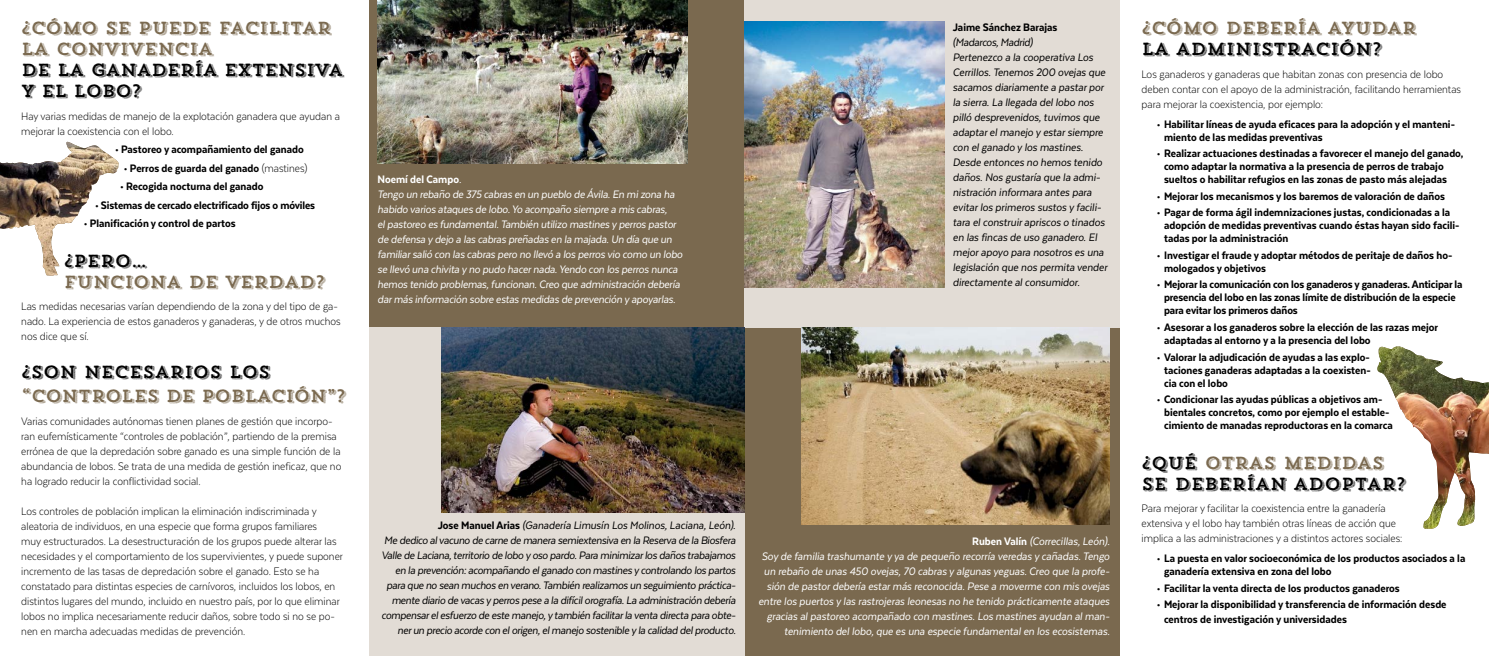
<style>
.page{position:relative;width:1489px;height:656px;background:#fff}
.page>*{position:absolute;margin:0;border:0;box-sizing:border-box;transform-origin:0 0}
.t1{font:17.5px/21px "Trend HM Slab Four";letter-spacing:-.005em;color:#000}
.t2{font:17.5px/21px "Trend HM Slab Four";letter-spacing:-.01em;color:#7a694f}
.t3{font:800 12.5px/13px "Texta Narrow";color:#000}
.t4{font:300 12.5px/15px "Texta Narrow";color:#000}
.t5{font:italic 12.5px/15px "Texta Narrow Alt";letter-spacing:-.01em;color:#fff}
.t6{font:italic 12.5px/15px "Texta Narrow Alt";letter-spacing:-.02em;color:#000;text-align:right}
.t7{font:italic 12.5px/15px "Texta Narrow Alt";color:#000}
.t8{font:800 12.5px "Texta Narrow";color:#fff}
.s1{font-weight:300}
.s2{font-family:"Texta Narrow Alt";font-weight:400;font-style:italic}
.s3{font-family:"Texta Narrow";font-weight:800;font-style:normal}
.s4{color:#7a694f}
</style>
<div class="page">
<div style="left:369px;top:0;width:375px;height:328px;background:#7a694f"></div>
<div style="left:744px;top:328px;width:376px;height:328px;background:#7a694f"></div>
<div style="left:369px;top:328px;width:375px;height:328px;background:#e2dcd5"></div>
<div style="left:744px;top:0;width:376px;height:328px;background:#e2dcd5"></div>
<img style="left:377px;top:0;width:310px;height:163px">
<img style="left:801px;top:328px;width:308px;height:196px">
<img style="left:441px;top:328px;width:303px;height:184px">
<img style="left:744px;top:21px;width:200px;height:266px">
<svg style="left:66px;top:141px;width:53px;height:80px"></svg>
<img style="left:0;top:146px;width:73px;height:129px">
<img style="left:1377px;top:346px;width:111px;height:183px">
<h1 class="t2" style="left:21px;top:18px;width:312px">¿CÓMO SE PUEDE FACILITAR<br>LA CONVIVENCIA</h1>
<h1 class="t1" style="left:21px;top:60px;width:323px">DE LA GANADERÍA EXTENSIVA<br>Y EL LOBO?</h1>
<p class="t4" style="left:21px;top:108px;width:320px">Hay varias medidas de manejo de la explotación ganadera que ayudan a mejorar la coexistencia con el lobo.</p>
<p class="t3" style="left:115px;top:143px;width:190px">• Pastoreo y acompañamiento del ganado</p>
<p class="t3" style="left:124px;top:161px;width:185px">• Perros de guarda del ganado <span class="s1">(mastines)</span></p>
<p class="t3" style="left:120px;top:180px;width:145px">• Recogida nocturna del ganado</p>
<p class="t3" style="left:95px;top:198px;width:222px">• Sistemas de cercado electrificado fijos o móviles</p>
<p class="t3" style="left:84px;top:217px;width:153px">• Planificación y control de partos</p>
<h1 class="t1" style="left:64px;top:250px;width:85px">¿PERO…</h1>
<h1 class="t2" style="left:64px;top:271px;width:263px">FUNCIONA DE VERDAD?</h1>
<p class="t4" style="left:21px;top:298px;width:321px">Las medidas necesarias varían dependiendo de la zona y del tipo de ga&shy;nado. La experiencia de estos ganaderos y ganaderas, y de otros muchos nos dice que sí.</p>
<h1 class="t1" style="left:21px;top:361px;width:251px">¿SON NECESARIOS LOS</h1>
<h1 class="t2" style="left:21px;top:386px;width:326px">“CONTROLES DE POBLACIÓN”?</h1>
<p class="t4" style="left:21px;top:413px;width:321px">Varias comunidades autónomas tienen planes de gestión que incorpo&shy;ran eufemísticamente “controles de población”, partiendo de la premisa errónea de que la depredación sobre ganado es una simple función de la abundancia de lobos. Se trata de una medida de gestión ineficaz, que no ha logrado reducir la conflictividad social.</p>
<p class="t4" style="left:21px;top:503px;width:323px">Los controles de población implican la eliminación indiscriminada y aleatoria de individuos, en una especie que forma grupos familiares<br>muy estructurados. La desestructuración de los grupos puede alterar las necesidades y el comportamiento de los supervivientes, y puede suponer incremento de las tasas de depredación sobre el ganado. Esto se ha constatado para distintas especies de carnívoros, incluidos los lobos, en distintos lugares del mundo, incluido en nuestro país, por lo que eliminar lobos no implica necesariamente reducir daños, sobre todo si no se po&shy;nen en marcha adecuadas medidas de prevención.</p>
<p class="t8" style="left:377px;top:173px;width:85px">Noemí del Campo<span class="s2">.</span></p>
<p class="t5" style="left:377px;top:186px;width:306px">Tengo un rebaño de 375 cabras en un pueblo de Ávila. En mi zona ha habido varios ataques de lobo. Yo acompaño siempre a mis cabras,<br>el pastoreo es fundamental. También utilizo mastines y perros pastor de defensa y dejo a las cabras preñadas en la majada. Un día que un familiar salió con las cabras pero no llevó a los perros vio como un lobo se llevó una chivita y no pudo hacer nada. Yendo con los perros nunca hemos tenido problemas, funcionan. Creo que administración debería dar más información sobre estas medidas de prevención y apoyarlas.</p>
<p class="t3" style="left:952px;top:20px;width:106px">Jaime Sánchez Barajas</p>
<p class="t7" style="left:952px;top:35px;width:156px">(Madarcos, Madrid)<br>Pertenezco a la cooperativa Los<br>Cerrillos. Tenemos 200 ovejas que sacamos diariamente a pastar por la sierra. La llegada del lobo nos pilló desprevenidos, tuvimos que adaptar el manejo y estar siempre con el ganado y los mastines.<br>Desde entonces no hemos tenido daños. Nos gustaría que la admi&shy;nistración informara antes para evitar los primeros sustos y facili&shy;tara el construir apriscos o tinados en las fincas de uso ganadero. El mejor apoyo para nosotros es una legislación que nos permita vender directamente al consumidor.</p>
<p class="t6" style="left:381px;top:517px;width:356px"><span class="s3">Jose Manuel Arias</span> (Ganadería Limusín Los Molinos, Laciana, León).<br>Me dedico al vacuno de carne de manera semiextensiva en la Reserva de la Biosfera Valle de Laciana, territorio de lobo y oso pardo. Para minimizar los daños trabajamos en la prevención: acompañando el ganado con mastines y controlando los partos para que no sean muchos en verano. También realizamos un seguimiento práctica&shy;mente diario de vacas y perros pese a la difícil orografía. La administración debería compensar el esfuerzo de este manejo, y también facilitar la venta directa para obte&shy;ner un precio acorde con el origen, el manejo sostenible y la calidad del producto.</p>
<p class="t5" style="left:758px;top:533px;width:353px;text-align:right"><span class="s3">Ruben Valín</span> (Correcillas, León).<br>Soy de familia trashumante y ya de pequeño recorría veredas y cañadas. Tengo un rebaño de unas 450 ovejas, 70 cabras y algunas yeguas. Creo que la profe&shy;sión de pastor debería estar más reconocida. Pese a moverme con mis ovejas entre los puertos y las rastrojeras leonesas no he tenido prácticamente ataques gracias al pastoreo acompañado con mastines. Los mastines ayudan al man&shy;tenimiento del lobo, que es una especie fundamental en los ecosistemas.</p>
<h1 class="t2" style="left:1141px;top:18px;width:276px">¿CÓMO DEBERÍA AYUDAR</h1>
<h1 class="t1" style="left:1141px;top:39px;width:242px">LA ADMINISTRACIÓN?</h1>
<p class="t4" style="left:1141px;top:66px;width:321px">Los ganaderos y ganaderas que habitan zonas con presencia de lobo deben contar con el apoyo de la administración, facilitando herramientas para mejorar la coexistencia, por ejemplo:</p>
<p class="t3" style="left:1163px;top:117px;width:292px;text-indent:-7px">• Habilitar líneas de ayuda eficaces para la adopción y el manteni&shy;miento de las medidas preventivas</p>
<p class="t3" style="left:1163px;top:147px;width:301px;text-indent:-7px">• Realizar actuaciones destinadas a favorecer el manejo del ganado, como adaptar la normativa a la presencia de perros de trabajo sueltos o habilitar refugios en las zonas de pasto más alejadas</p>
<p class="t3" style="left:1156px;top:189px;width:289px">• Mejorar los mecanismos y los baremos de valoración de daños</p>
<p class="t3" style="left:1163px;top:206px;width:297px;text-indent:-7px">• Pagar de forma ágil indemnizaciones justas, condicionadas a la adopción de medidas preventivas cuando éstas hayan sido facili&shy;tadas por la administración</p>
<p class="t3" style="left:1163px;top:248px;width:290px;text-indent:-7px">• Investigar el fraude y adoptar métodos de peritaje de daños ho&shy;mologados y objetivos</p>
<p class="t3" style="left:1163px;top:278px;width:300px;text-indent:-7px">• Mejorar la comunicación con los ganaderos y ganaderas. Anticipar la presencia del lobo en las zonas límite de distribución de la especie para evitar los primeros daños</p>
<p class="t3" style="left:1163px;top:320px;width:275px;text-indent:-7px">• Asesorar a los ganaderos sobre la elección de las razas mejor adaptadas al entorno y a la presencia del lobo</p>
<p class="t3" style="left:1163px;top:350px;width:208px;text-align:justify;text-indent:-7px">• Valorar la adjudicación de ayudas a las explo&shy;taciones ganaderas adaptadas a la coexisten&shy;cia con el lobo</p>
<p class="t3" style="left:1163px;top:392px;width:230px;text-indent:-7px">• Condicionar las ayudas públicas a objetivos am&shy;bientales concretos, como por ejemplo el estable&shy;cimiento de manadas reproductoras en la comarca</p>
<h1 class="t1" style="left:1141px;top:452px;width:266px">¿QUÉ <span class="s4">OTRAS MEDIDAS<br></span>SE DEBERÍAN ADOPTAR?</h1>
<p class="t4" style="left:1141px;top:500px;width:262px">Para mejorar y facilitar la coexistencia entre la ganadería extensiva y el lobo hay también otras líneas de acción que implica a las administraciones y a distintos actores sociales:</p>
<p class="t3" style="left:1163px;top:551px;width:303px;text-indent:-7px">• La puesta en valor socioeconómica de los productos asociados a la ganadería extensiva en zona del lobo</p>
<p class="t3" style="left:1156px;top:581px;width:244px">• Facilitar la venta directa de los productos ganaderos</p>
<p class="t3" style="left:1163px;top:596px;width:284px;line-height:15px;text-indent:-7px">• Mejorar la disponibilidad y transferencia de información desde centros de investigación y universidades</p>
</div>
